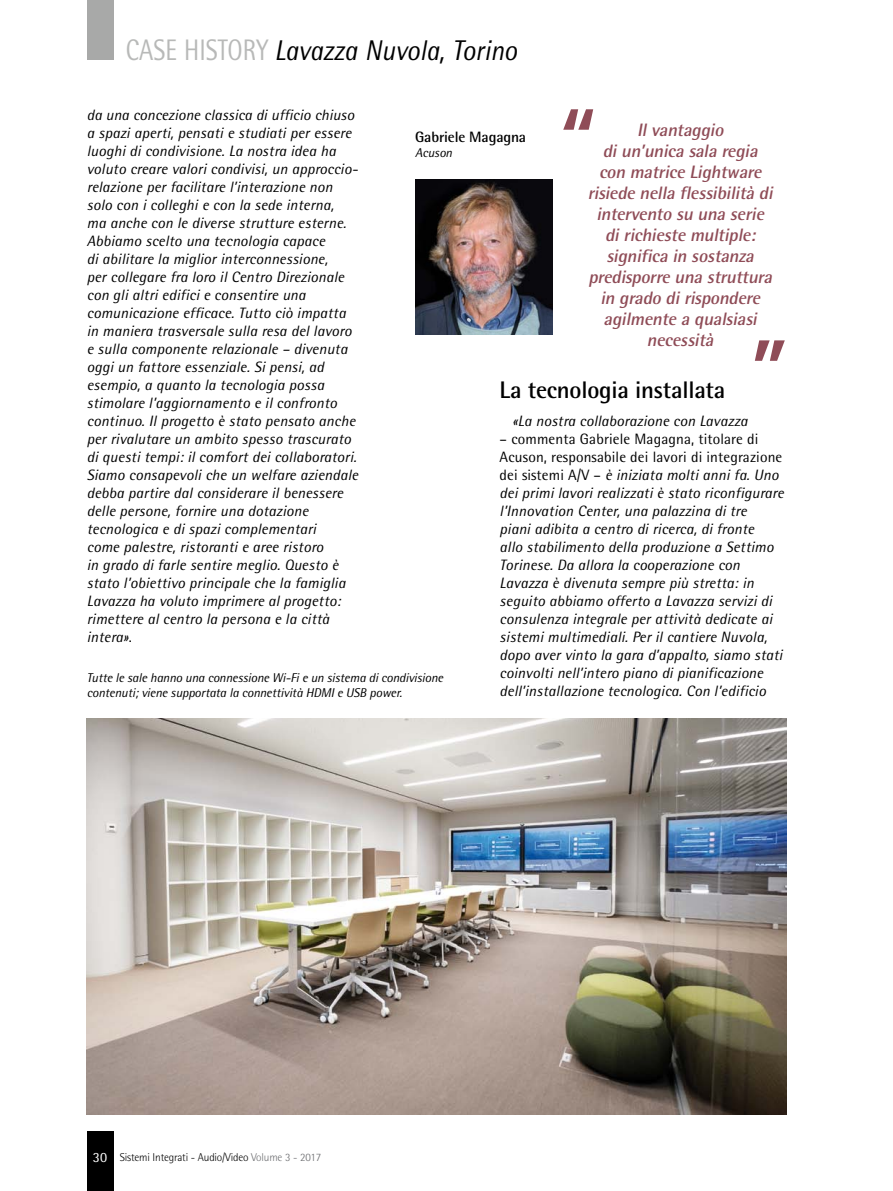
<style>
.page{position:relative;width:893px;height:1191px;background:#fff}
.page>*{position:absolute;margin:0;border:0;box-sizing:border-box;transform-origin:0 0}
.q_testo{font:italic 700 90px "Rotis Semi Sans";color:#8f4c57}
.q_occhiello_titolo{font:italic 28.5px "Rotis Semi Sans";color:#000;scale:.92 1}
.q_titolino_singolo{font:700 24px "Rotis Semi Sans";letter-spacing:-.01em;color:#000}
.q_testo-2{font:italic 700 18px/21px "Rotis Semi Sans";color:#8f4c57;text-align:center}
.Normale{font:italic 15px/18px "Rotis Semi Sans";letter-spacing:.01em;color:#000}
.q_testo-3{font:italic 15px/18px "Rotis Semi Sans";letter-spacing:.01em;color:#000}
.q_didascalia_nuova{font:700 15px "Rotis Semi Sans";letter-spacing:-.01em;color:#000}
.Normale-2{font:14.1px "Rotis Semi Sans";color:#fff}
.q_didascalia_nuova-2{font:italic 12.75px/15px "Rotis Semi Sans";letter-spacing:-.01em;color:#000}
.Normale-3{font:300 11.25px "Rotis Semi Sans";letter-spacing:-.015em;color:#000}
.s1{font-style:normal;font-size:29.7px;color:#b8b9b8}
.s2{font-style:normal}
.s3{color:#6d6e71}
</style>
<div class="page">
<div style="left:87px;top:1131px;width:26px;height:60px;background:#000"></div>
<div style="left:87px;top:0;width:26px;height:60px;background:#a8a9a8"></div>
<img style="left:87px;top:718px;width:700px;height:396px">
<img style="left:416px;top:179px;width:136px;height:155px">
<p class="q_occhiello_titolo" style="left:126px;top:33px;width:427px"><span class="s1">CASE HISTORY</span> Lavazza Nuvola, Torino</p>
<p class="q_testo" style="left:552px;top:86px;width:56px">“</p>
<p class="Normale" style="left:87px;top:106px;width:273px">da una concezione classica di ufficio chiuso a spazi aperti, pensati e studiati per essere luoghi di condivisione. La nostra idea ha voluto creare valori condivisi, un approccio&shy;relazione per facilitare l’interazione non solo con i colleghi e con la sede interna,<br>ma anche con le diverse strutture esterne.<br>Abbiamo scelto una tecnologia capace<br>di abilitare la miglior interconnessione,<br>per collegare fra loro il Centro Direzionale con gli altri edifici e consentire una comunicazione efficace. Tutto ciò impatta in maniera trasversale sulla resa del lavoro e sulla componente relazionale – divenuta oggi un fattore essenziale. Si pensi, ad esempio, a quanto la tecnologia possa stimolare l’aggiornamento e il confronto continuo. Il progetto è stato pensato anche per rivalutare un ambito spesso trascurato di questi tempi: il comfort dei collaboratori.<br>Siamo consapevoli che un welfare aziendale debba partire dal considerare il benessere delle persone, fornire una dotazione tecnologica e di spazi complementari<br>come palestre, ristoranti e aree ristoro<br>in grado di farle sentire meglio. Questo è stato l’obiettivo principale che la famiglia Lavazza ha voluto imprimere al progetto: rimettere al centro la persona e la città intera»<span class="s2">.</span></p>
<p class="q_testo-2" style="left:637px;top:119px;width:92px">Ilvantaggio</p>
<p class="q_testo-2" style="left:588px;top:140px;width:190px">diun’unica sala regia con matrice Lightware risiede nella flessibilità di intervento su una serie dirichieste multiple: significa in sostanza predisporre una struttura in grado dirispondere agilmente a qualsiasi necessità</p>
<p class="q_didascalia_nuova" style="left:415px;top:128px;width:112px">Gabriele Magagna</p>
<p class="q_didascalia_nuova-2" style="left:415px;top:145px;width:38px">Acuson</p>
<p class="q_testo" style="left:743px;top:317px;width:56px">”</p>
<p class="q_titolino_singolo" style="left:500px;top:375px;width:227px">La tecnologia installata</p>
<p class="q_testo-3" style="left:512px;top:412px;width:237px">«La nostra collaborazione con Lavazza</p>
<p class="q_testo-3" style="left:500px;top:430px;width:286px"><span class="s2">– commenta Gabriele Magagna, titolare di Acuson, responsabile dei lavori di integrazione dei sistemi A/V –</span> è iniziata molti anni fa. Uno dei primi lavori realizzati è stato riconfigurare l’Innovation Center, una palazzina di tre<br>piani adibita a centro di ricerca, di fronte<br>allo stabilimento della produzione a Settimo Torinese. Da allora la cooperazione con Lavazza è divenuta sempre più stretta: in seguito abbiamo offerto a Lavazza servizi di consulenza integrale per attività dedicate ai sistemi multimediali. Per il cantiere Nuvola, dopo aver vinto la gara d’appalto, siamo stati coinvolti nell’intero piano di pianificazione dell’installazione tecnologica. Con l’edificio</p>
<p class="q_didascalia_nuova-2" style="left:87px;top:670px;width:358px">Tutte le sale hanno una connessione Wi-Fi e un sistema di condivisione contenuti; viene supportata la connettività HDMI e USB power.</p>
<p class="Normale-2" style="left:93px;top:1148px;width:16px">30</p>
<p class="Normale-3" style="left:120px;top:1150px;width:203px">Sistemi Integrati - Audio/Video <span class="s3">Volume 3 - 2017</span></p>
</div>
